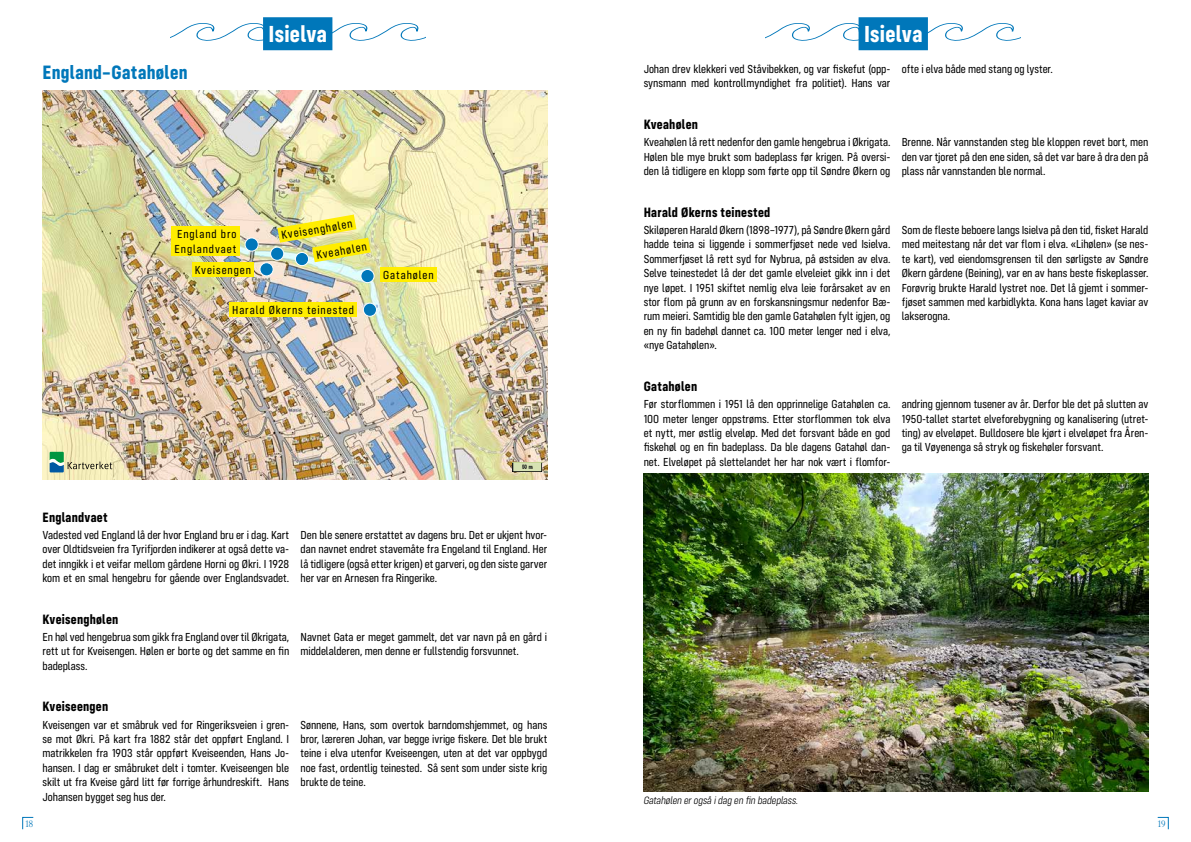
<style>
.page{position:relative;width:1191px;height:842px;background:#fff}
.page>*{position:absolute;margin:0;border:0;box-sizing:border-box;transform-origin:0 0}
.t1{font:700 24px "Config Condensed";letter-spacing:.01em;color:#fff}
.t2{font:700 20px "Config Condensed";letter-spacing:.015em;color:#0077ba}
.t3{font:700 14px "Config Condensed";letter-spacing:.015em;color:#000}
.t4{font:12px/14.4px "Config Condensed";letter-spacing:-.005em;color:#000;text-align:justify}
.t5{font:12px/14.4px "Config Condensed";letter-spacing:.075em;color:#000}
.t6{font:12px "Config Condensed";letter-spacing:.08em;color:#000}
.t7{font:italic 300 11px "Config Condensed";letter-spacing:-.005em;color:#000}
.t8{font:9px "Bembo Titling MT Std";color:#0077ba}
</style>
<div class="page">
<svg style="left:170px;top:22px;width:255px;height:19px"></svg>
<svg style="left:765px;top:23px;width:255px;height:18px"></svg>
<svg style="left:22px;top:816px;width:12px;height:14px"></svg>
<svg style="left:1157px;top:816px;width:12px;height:14px"></svg>
<img style="left:43px;top:90px;width:504px;height:390px">
<img style="left:643px;top:474px;width:505px;height:317px">
<div style="left:263px;top:17px;width:69px;height:33px;background:#0077ba"></div>
<div style="left:858px;top:17px;width:70px;height:33px;background:#0077ba"></div>
<svg style="left:50px;top:452px;width:62px;height:20px"></svg>
<img style="left:512px;top:463px;width:29px;height:9px">
<svg style="left:245px;top:238px;width:13px;height:13px"></svg>
<div style="left:244px;top:237px;width:15px;height:15px;border:1px solid #fff;border-radius:50%"></div>
<div style="left:270px;top:247px;width:14px;height:13px;background:#0077ba;border-radius:50%"></div>
<div style="left:270px;top:247px;width:14px;height:14px;border:1px solid #fff;border-radius:50%"></div>
<div style="left:260px;top:263px;width:13px;height:13px;background:#0077ba;border-radius:50%"></div>
<div style="left:259px;top:262px;width:15px;height:14px;border:1px solid #fff;border-radius:50%"></div>
<div style="left:361px;top:269px;width:13px;height:14px;background:#0077ba;border-radius:50%"></div>
<div style="left:360px;top:269px;width:14px;height:14px;border:1px solid #fff;border-radius:50%"></div>
<div style="left:363px;top:303px;width:13px;height:13px;background:#0077ba;border-radius:50%"></div>
<div style="left:363px;top:303px;width:14px;height:14px;border:1px solid #fff;border-radius:50%"></div>
<svg style="left:295px;top:252px;width:13px;height:14px"></svg>
<div style="left:295px;top:252px;width:14px;height:14px;border:1px solid #fff;border-radius:50%"></div>
<div style="left:171px;top:226px;width:68px;height:29px;background:#ffed00"></div>
<div style="left:192px;top:262px;width:62px;height:15px;background:#ffed00"></div>
<div style="left:380px;top:267px;width:56px;height:15px;background:#ffed00"></div>
<div style="left:229px;top:302px;width:128px;height:14px;background:#ffed00"></div>
<img style="left:277px;top:215px;width:94px;height:47px">
<h1 class="t1" style="left:268px;top:20px;width:60px">Isielva</h1>
<h1 class="t1" style="left:864px;top:20px;width:60px">Isielva</h1>
<h2 class="t2" style="left:43px;top:61px;width:146px">England–Gatahølen</h2>
<p class="t5" style="left:174px;top:227px;width:63px">England bro<br>Englandvaet</p>
<p class="t4" style="left:280px;top:228px;width:73px;rotate:-10deg">Kveisenghølen</p>
<p class="t5" style="left:195px;top:263px;width:58px">Kveisengen</p>
<p class="t6" style="left:383px;top:269px;width:52px">Gatahølen</p>
<p class="t5" style="left:232px;top:302px;width:123px">Harald Økerns teinested</p>
<p class="t4" style="left:315px;top:248px;width:53px;rotate:-10deg">Kveahølen</p>
<p class="t3" style="left:43px;top:509px;width:67px">Englandvaet</p>
<p class="t4" style="left:43px;top:528px;width:248px">Vadested ved England lå der hvor England bru er i dag. Kart over Oldtidsveien fra Tyrifjorden indikerer at også dette va&shy;det inngikk i et veifar mellom gårdene Horni og Økri. I 1928 kom et en smal hengebru for gående over Englandsvadet.</p>
<p class="t4" style="left:300px;top:528px;width:248px">Den ble senere erstattet av dagens bru. Det er ukjent hvor&shy;dan navnet endret stavemåte fra Engeland til England. Her lå tidligere (også etter krigen) et garveri, og den siste garver her var en Arnesen fra Ringerike.</p>
<p class="t3" style="left:43px;top:611px;width:77px">Kveisenghølen</p>
<p class="t4" style="left:43px;top:630px;width:248px">En høl ved hengebrua som gikk fra England over til Økrigata, rett ut for Kveisengen. Hølen er borte og det samme en fin badeplass.</p>
<p class="t4" style="left:300px;top:630px;width:248px">Navnet Gata er meget gammelt, det var navn på en gård i middelalderen, men denne er fullstendig forsvunnet.</p>
<p class="t3" style="left:43px;top:698px;width:67px">Kveiseengen</p>
<p class="t4" style="left:43px;top:717px;width:248px">Kveisengen var et småbruk ved for Ringeriksveien i gren&shy;se mot Økri. På kart fra 1882 står det oppført England. I matrikkelen fra 1903 står oppført Kveiseenden, Hans Jo&shy;hansen. I dag er småbruket delt i tomter. Kveiseengen ble skilt ut fra Kveise gård litt før forrige århundreskift. Hans Johansen bygget seg hus der.</p>
<p class="t4" style="left:300px;top:717px;width:248px">Sønnene, Hans, som overtok barndomshjemmet, og hans bror, læreren Johan, var begge ivrige fiskere. Det ble brukt teine i elva utenfor Kveiseengen, uten at det var oppbygd noe fast, ordentlig teinested. Så sent som under siste krig brukte de teine.</p>
<p class="t4" style="left:643px;top:62px;width:248px">Johan drev klekkeri ved Ståvibekken, og var fiskefut (opp&shy;synsmann med kontrollmyndighet fra politiet). Hans var</p>
<p class="t4" style="left:901px;top:62px;width:152px">ofte i elva både med stang og lyster.</p>
<p class="t3" style="left:643px;top:116px;width:56px">Kveahølen</p>
<p class="t4" style="left:643px;top:135px;width:248px">Kveahølen lå rett nedenfor den gamle hengebrua i Økrigata.<br>Hølen ble mye brukt som badeplass før krigen. På oversi&shy;den lå tidligere en klopp som førte opp til Søndre Økern og</p>
<p class="t4" style="left:901px;top:135px;width:248px">Brenne. Når vannstanden steg ble kloppen revet bort, men den var tjoret på den ene siden, så det var bare å dra den på plass når vannstanden ble normal.</p>
<p class="t3" style="left:643px;top:204px;width:128px">Harald Økerns teinested</p>
<p class="t4" style="left:643px;top:223px;width:248px">Skiløperen Harald Økern (1898–1977), på Søndre Økern gård hadde teina si liggende i sommerfjøset nede ved Isielva.<br>Sommerfjøset lå rett syd for Nybrua, på østsiden av elva.<br>Selve teinestedet lå der det gamle elveleiet gikk inn i det nye løpet. I 1951 skiftet nemlig elva leie forårsaket av en stor flom på grunn av en forskansningsmur nedenfor Bæ&shy;rum meieri. Samtidig ble den gamle Gatahølen fylt igjen, og en ny fin badehøl dannet ca. 100 meter lenger ned i elva, «nye Gatahølen».</p>
<p class="t4" style="left:901px;top:223px;width:248px">Som de fleste beboere langs Isielva på den tid, fisket Harald med meitestang når det var flom i elva. «Lihølen» (se nes&shy;te kart), ved eiendomsgrensen til den sørligste av Søndre Økern gårdene (Beining), var en av hans beste fiskeplasser.<br>Forøvrig brukte Harald lystret noe. Det lå gjemt i sommer&shy;fjøset sammen med karbidlykta. Kona hans laget kaviar av lakserogna.</p>
<p class="t3" style="left:643px;top:378px;width:55px">Gatahølen</p>
<p class="t4" style="left:643px;top:397px;width:248px">Før storflommen i 1951 lå den opprinnelige Gatahølen ca.<br>100 meter lenger oppstrøms. Etter storflommen tok elva et nytt, mer østlig elveløp. Med det forsvant både en god fiskehøl og en fin badeplass. Da ble dagens Gatahøl dan&shy;net. Elveløpet på slettelandet her har nok vært i flomfor-</p>
<p class="t4" style="left:901px;top:397px;width:248px">andring gjennom tusener av år. Derfor ble det på slutten av 1950-tallet startet elveforebygning og kanalisering (utret&shy;ting) av elveløpet. Bulldosere ble kjørt i elveløpet fra Åren&shy;ga til Vøyenenga så stryk og fiskehøler forsvant.</p>
<p class="t7" style="left:643px;top:795px;width:156px">Gatahølen er også i dag en fin badeplass.</p>
<p class="t8" style="left:26px;top:818px;width:9px">18</p>
<p class="t8" style="left:1157px;top:818px;width:9px">19</p>
</div>
